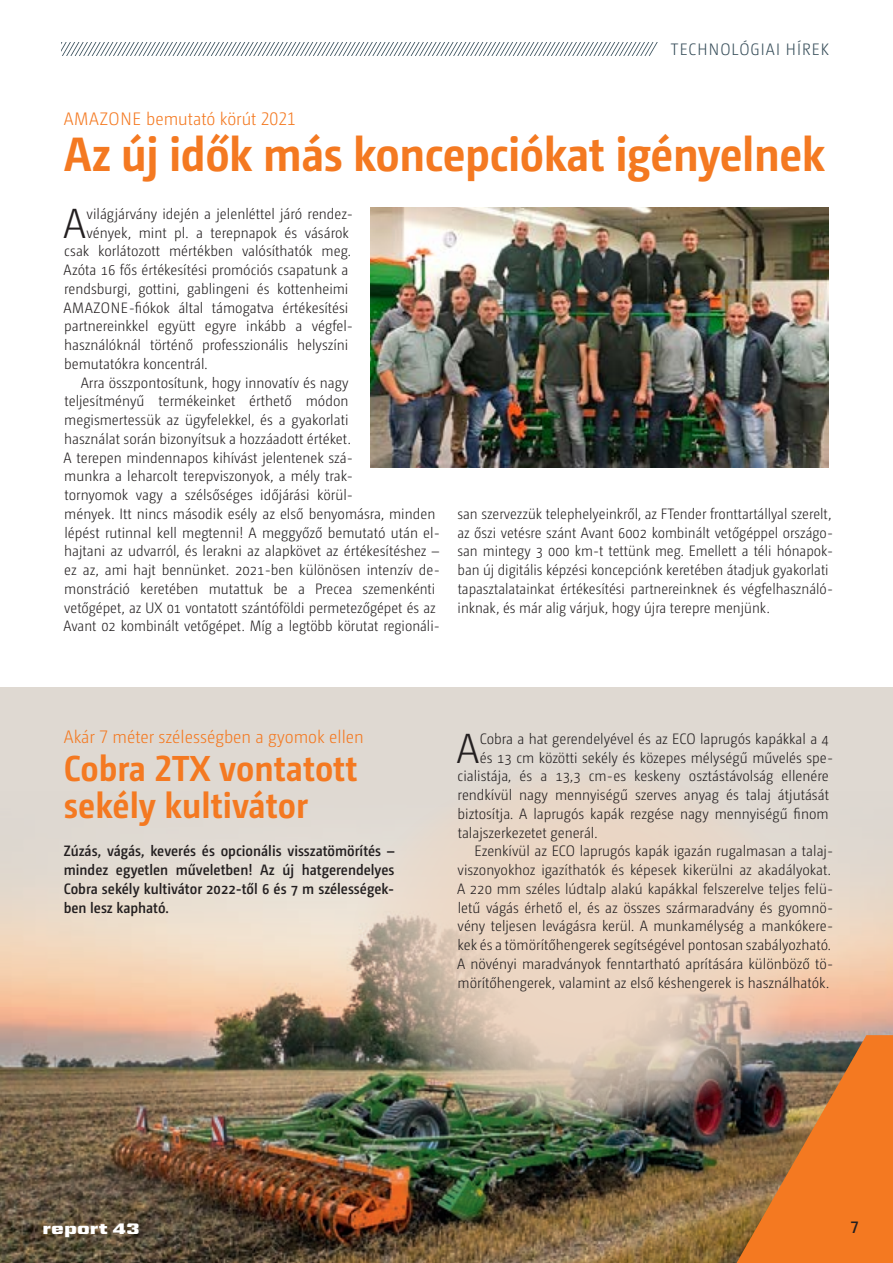
<style>
.page{position:relative;width:893px;height:1263px;background:#fff}
.page>*{position:absolute;margin:0;border:0;box-sizing:border-box;transform-origin:0 0}
.t1{font:700 48px "Camingo Dos Pro S Cd";letter-spacing:-.01em;color:#f47921}
.t2{font:300 42px "Camingo Dos Pro S Cd";color:#231f20}
.t3{font:700 36px/37.5px "Camingo Dos Pro S Cd";color:#f47921}
.t4{font:300 18px "Camingo Dos Pro S Cd";color:#f47921}
.t5{font:300 16.5px "Camingo Dos Pro S Cd";letter-spacing:.065em;color:#364d59}
.t6{font:600 16.5px "Camingo Dos Pro S Cd";color:#231f20}
.t7{font:300 15px/18.8px "Camingo Dos Pro S Cd";color:#231f20}
.t8{font:600 15px/18.8px "Camingo Dos Pro S Cd";color:#231f20;text-align:justify}
.t9{font:15px "Amazone VI Bl";color:#fff}
</style>
<div class="page">
<div style="left:0;top:688px;width:893px;height:575px;background:#dfd9d2"></div>
<img style="left:0;top:889px;width:893px;height:374px">
<svg style="left:736px;top:1035px;width:157px;height:228px;background:#be6d2f"></svg>
<img style="left:370px;top:207px;width:458px;height:261px">
<svg style="left:350px;top:768px;width:465px;height:358px;fill:#e9d6c3"></svg>
<svg style="left:61px;top:43px;width:596px;height:12px"></svg>
<p class="t5" style="left:671px;top:40px;width:159px">TECHNOLÓGIAI HÍREK</p>
<p class="t4" style="left:64px;top:108px;width:234px">AMAZONE bemutató körút 2021</p>
<h1 class="t1" style="left:64px;top:125px;width:763px">Az új idők más koncepciókat igényelnek</h1>
<h2 class="t2" style="left:63px;top:199px;width:24px">A</h2>
<p class="t7" style="left:87px;top:204px;width:268px">világjárvány idején a jelenléttel járó rendez-</p>
<p class="t7" style="left:87px;top:223px;width:264px">vények, mint pl. a terepnapok és vásárok</p>
<p class="t7" style="left:64px;top:242px;width:288px">csak korlátozott mértékben valósíthatók meg.</p>
<p class="t7" style="left:64px;top:260px;width:286px">Azóta 16 fős értékesítési promóciós csapatunk a</p>
<p class="t7" style="left:64px;top:279px;width:286px">rendsburgi, gottini, gablingeni és kottenheimi</p>
<p class="t7" style="left:64px;top:298px;width:286px">AMAZONE-fiókok által támogatva értékesítési</p>
<p class="t7" style="left:64px;top:317px;width:290px">partnereinkkel együtt egyre inkább a végfel-</p>
<p class="t7" style="left:64px;top:335px;width:286px">használóknál történő professzionális helyszíni</p>
<p class="t7" style="left:64px;top:354px;width:145px">bemutatókra koncentrál.</p>
<p class="t7" style="left:81px;top:373px;width:270px">Arra összpontosítunk, hogy innovatív és nagy</p>
<p class="t7" style="left:64px;top:392px;width:286px">teljesítményű termékeinket érthető módon</p>
<p class="t7" style="left:64px;top:410px;width:286px">megismertessük az ügyfelekkel, és a gyakorlati</p>
<p class="t7" style="left:64px;top:429px;width:288px">használat során bizonyítsuk a hozzáadott értéket.</p>
<p class="t7" style="left:64px;top:448px;width:291px">A terepen mindennapos kihívást jelentenek szá-</p>
<p class="t7" style="left:64px;top:467px;width:290px">munkra a leharcolt terepviszonyok, a mély trak-</p>
<p class="t7" style="left:64px;top:485px;width:290px">tornyomok vagy a szélsőséges időjárási körül-</p>
<p class="t7" style="left:64px;top:504px;width:373px">mények. Itt nincs második esély az első benyomásra, minden</p>
<p class="t7" style="left:64px;top:523px;width:377px">lépést rutinnal kell megtenni! A meggyőző bemutató után el-</p>
<p class="t7" style="left:64px;top:542px;width:376px">hajtani az udvarról, és lerakni az alapkövet az értékesítéshez –</p>
<p class="t7" style="left:64px;top:560px;width:377px">ez az, ami hajt bennünket. 2021-ben különösen intenzív de-</p>
<p class="t7" style="left:64px;top:579px;width:372px">monstráció keretében mutattuk be a Precea szemenkénti</p>
<p class="t7" style="left:64px;top:598px;width:373px">vetőgépet, az UX 01 vontatott szántóföldi permetezőgépet és az</p>
<p class="t7" style="left:64px;top:617px;width:378px">Avant 02 kombinált vetőgépet. Míg a legtöbb körutat regionáli-</p>
<p class="t7" style="left:457px;top:504px;width:377px">san szervezzük telephelyeinkről, az FTender fronttartállyal szerelt, az őszi vetésre szánt Avant 6002 kombinált vetőgéppel országo&shy;san mintegy 3 000 km-t tettünk meg. Emellett a téli hónapok&shy;ban új digitális képzési koncepciónk keretében átadjuk gyakorlati tapasztalatainkat értékesítési partnereinknek és végfelhasználó&shy;inknak, és már alig várjuk, hogy újra terepre menjünk.</p>
<p class="t4" style="left:64px;top:726px;width:301px">Akár 7 méter szélességben a gyomok ellen</p>
<h3 class="t3" style="left:64px;top:749px;width:295px">Cobra 2TX vontatott sekély kultivátor</h3>
<p class="t8" style="left:64px;top:842px;width:332px">Zúzás, vágás, keverés és opcionális visszatömörítés – mindez egyetlen műveletben! Az új hatgerendelyes Cobra sekély kultivátor 2022-től 6 és 7 m szélességek&shy;ben lesz kapható.</p>
<h2 class="t2" style="left:456px;top:724px;width:24px">A</h2>
<p class="t7" style="left:480px;top:729px;width:351px">Cobra a hat gerendelyével és az ECO laprugós kapákkal a 4</p>
<p class="t7" style="left:480px;top:748px;width:355px">és 13 cm közötti sekély és közepes mélységű művelés spe-</p>
<p class="t7" style="left:458px;top:767px;width:373px">cialistája, és a 13,3 cm-es keskeny osztástávolság ellenére</p>
<p class="t7" style="left:458px;top:785px;width:373px">rendkívül nagy mennyiségű szerves anyag és talaj átjutását</p>
<p class="t7" style="left:458px;top:804px;width:372px">biztosítja. A laprugós kapák rezgése nagy mennyiségű finom</p>
<p class="t7" style="left:458px;top:823px;width:141px">talajszerkezetet generál.</p>
<p class="t7" style="left:475px;top:842px;width:360px">Ezenkívül az ECO laprugós kapák igazán rugalmasan a talaj-</p>
<p class="t7" style="left:458px;top:860px;width:375px">viszonyokhoz igazíthatók és képesek kikerülni az akadályokat.</p>
<p class="t7" style="left:457px;top:879px;width:378px">A 220 mm széles lúdtalp alakú kapákkal felszerelve teljes felü-</p>
<p class="t7" style="left:458px;top:898px;width:377px">letű vágás érhető el, és az összes szármaradvány és gyomnö-</p>
<p class="t7" style="left:458px;top:917px;width:377px">vény teljesen levágásra kerül. A munkamélység a mankókere-</p>
<p class="t7" style="left:458px;top:935px;width:375px">kek és a tömörítőhengerek segítségével pontosan szabályozható.</p>
<p class="t7" style="left:457px;top:954px;width:378px">A növényi maradványok fenntartható aprítására különböző tö-</p>
<p class="t7" style="left:458px;top:973px;width:373px">mörítőhengerek, valamint az első késhengerek is használhatók.</p>
<p class="t9" style="left:43px;top:1220px;width:98px">report 43</p>
<p class="t6" style="left:850px;top:1217px;width:10px">7</p>
</div>
